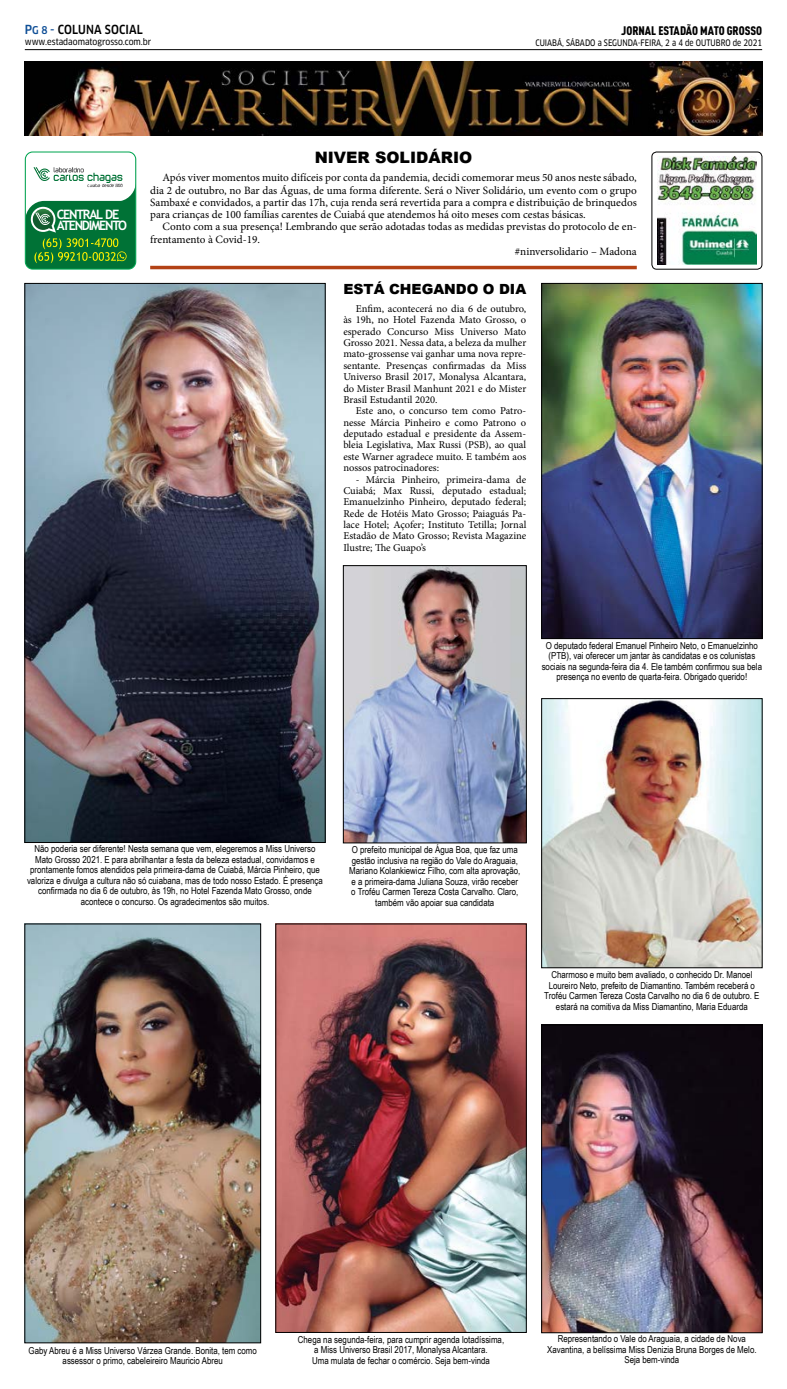
<style>
.page{position:relative;width:787px;height:1389px;background:#fff}
.page>*{position:absolute;margin:0;border:0;box-sizing:border-box;transform-origin:0 0}
.t1{font:900 15.75px "Arial";color:#000}
.t2{font:900 14px "Arial";color:#000}
.t3{font:700 13.04px/11.4px "Trebuchet MS";letter-spacing:-.1em;color:#fff}
.t4{font:12.25px "DIN Cond Black Alternate";color:#000}
.t5{font:500 condensed 12.25px "Clan OT";letter-spacing:.01em;color:#000;scale:.95 1}
.t6{font:11.2px/12.2px "Minion Pro";color:#000;text-align:justify}
.t7{font:10.5px/11.4px "Minion Pro";color:#000;text-align:justify}
.t8{font:9.62px/10.5px "Arial Narrow";color:#000;text-align:center}
.t9{font:8.75px "Clan OT Narrow News";color:#000;scale:.9 1}
.t10{font:8.75px "Clan OT Narrow News";color:#000}
.s1{color:#0e4e96}
.s2{font-size:10.5px;color:#0e4e96}
</style>
<div class="page">
<hr style="left:25px;top:49px;width:736px;height:1px;background:#000">
<img style="left:657px;top:156px;width:98px;height:109px">
<div style="left:651px;top:152px;width:110px;height:117px;border:1px solid #000;border-radius:5px"></div>
<img style="left:25px;top:62px;width:736px;height:74px">
<div style="left:25px;top:152px;width:111px;height:117px;background:#007236;border-radius:7px"></div>
<svg style="left:25px;top:152px;width:111px;height:111px"></svg>
<img style="left:27px;top:285px;width:296px;height:556px">
<div style="left:25px;top:283px;width:300px;height:560px;border:1px solid #000"></div>
<hr style="left:150px;top:266px;width:486px;height:3px;background:#b34215">
<img style="left:543px;top:285px;width:217px;height:352px">
<div style="left:541px;top:283px;width:221px;height:356px;border:1px solid #000"></div>
<img style="left:277px;top:926px;width:247px;height:405px">
<div style="left:275px;top:924px;width:251px;height:409px;border:1px solid #000"></div>
<img style="left:27px;top:926px;width:232px;height:415px">
<div style="left:25px;top:924px;width:236px;height:419px;border:1px solid #000"></div>
<img style="left:345px;top:567px;width:179px;height:274px">
<div style="left:343px;top:565px;width:183px;height:278px;border:1px solid #000"></div>
<img style="left:543px;top:1027px;width:217px;height:304px">
<div style="left:541px;top:1025px;width:221px;height:308px;border:1px solid #000"></div>
<img style="left:543px;top:700px;width:217px;height:266px">
<div style="left:541px;top:698px;width:221px;height:270px;border:1px solid #000"></div>
<p class="t5" style="left:25px;top:23px;width:126px"><span class="s1">P</span><span class="s2">G 8</span> <span class="s1">-</span> COLUNA SOCIAL</p>
<p class="t10" style="left:25px;top:37px;width:128px">www.estadaomatogrosso.com.br</p>
<p class="t4" style="left:621px;top:23px;width:142px">JORNAL ESTADÃO MATO GROSSO</p>
<p class="t9" style="left:535px;top:37px;width:253px">CUIABÁ, SÁBADO a SEGUNDA-FEIRA, 2 a 4 de OUTUBRO de 2021</p>
<h3 class="t3" style="left:57px;top:209px;width:72px">CENTRAL DE<br>ATENDIMENTO</h3>
<h1 class="t1" style="left:314px;top:146px;width:159px">NIVER SOLIDÁRIO</h1>
<p class="t6" style="left:150px;top:172px;width:488px;text-indent:12px">Após viver momentos muito difíceis por conta da pandemia, decidi comemorar meus 50 anos neste sábado, dia 2 de outubro, no Bar das Águas, de uma forma diferente. Será o Niver Solidário, um evento com o grupo Sambaxé e convidados, a partir das 17h, cuja renda será revertida para a compra e distribuição de brinquedos para crianças de 100 famílias carentes de Cuiabá que atendemos há oito meses com cestas básicas.</p>
<p class="t6" style="left:162px;top:221px;width:475px">Conto com a sua presença! Lembrando que serão adotadas todas as medidas previstas do protocolo de en-</p>
<p class="t6" style="left:150px;top:233px;width:111px">frentamento à Covid-19.</p>
<p class="t6" style="left:514px;top:245px;width:123px">#ninversolidario – Madona</p>
<h2 class="t2" style="left:343px;top:278px;width:184px">ESTÁ CHEGANDO O DIA</h2>
<p class="t7" style="left:343px;top:303px;width:184px;text-indent:12px">Enfim, acontecerá no dia 6 de outubro, às 19h, no Hotel Fazenda Mato Grosso, o esperado Concurso Miss Universo Mato Grosso 2021. Nessa data, a beleza da mulher mato-grossense vai ganhar uma nova repre&shy;sentante. Presenças confirmadas da Miss Universo Brasil 2017, Monalysa Alcantara, do Mister Brasil Manhunt 2021 e do Mister Brasil Estudantil 2020.</p>
<p class="t7" style="left:343px;top:405px;width:184px;text-indent:12px">Este ano, o concurso tem como Patro&shy;nesse Márcia Pinheiro e como Patrono o deputado estadual e presidente da Assem&shy;bleia Legislativa, Max Russi (PSB), ao qual este Warner agradece muito. E também aos nossos patrocinadores:</p>
<p class="t7" style="left:343px;top:474px;width:184px;text-indent:12px">- Márcia Pinheiro, primeira-dama de Cuiabá; Max Russi, deputado estadual; Emanuelzinho Pinheiro, deputado federal; Rede de Hotéis Mato Grosso; Paiaguás Pa&shy;lace Hotel; Açofer; Instituto Tetilla; Jornal Estadão de Mato Grosso; Revista Magazine Ilustre; The Guapo’s</p>
<p class="t8" style="left:541px;top:640px;width:222px">O deputado federal Emanuel Pinheiro Neto, o Emanuelzinho (PTB), vai oferecer um jantar às candidatas e os colunistas sociais na segunda-feira dia 4. Ele também confirmou sua bela presença no evento de quarta-feira. Obrigado querido!</p>
<p class="t8" style="left:27px;top:843px;width:297px">Não poderia ser diferente! Nesta semana que vem, elegeremos a Miss Universo Mato Grosso 2021. E para abrilhantar a festa da beleza estadual, convidamos e prontamente fomos atendidos pela primeira-dama de Cuiabá, Márcia Pinheiro, que valoriza e divulga a cultura não só cuiabana, mas de todo nosso Estado. É presença confirmada no dia 6 de outubro, às 19h, no Hotel Fazenda Mato Grosso, onde acontece o concurso. Os agradecimentos são muitos.</p>
<p class="t8" style="left:349px;top:844px;width:173px">O prefeito municipal de Água Boa, que faz uma gestão inclusiva na região do Vale do Araguaia, Mariano Kolankiewicz Filho, com alta aprovação, e a primeira-dama Juliana Souza, virão receber o Troféu Carmen Tereza Costa Carvalho. Claro, também vão apoiar sua candidata</p>
<p class="t8" style="left:544px;top:969px;width:216px">Charmoso e muito bem avaliado, o conhecido Dr. Manoel Loureiro Neto, prefeito de Diamantino. Também receberá o Troféu Carmen Tereza Costa Carvalho no dia 6 de outubro. E estará na comitiva da Miss Diamantino, Maria Eduarda</p>
<p class="t8" style="left:29px;top:1345px;width:230px">Gaby Abreu é a Miss Universo Várzea Grande. Bonita, tem como assessor o primo, cabeleireiro Mauricio Abreu</p>
<p class="t8" style="left:298px;top:1334px;width:208px">Chega na segunda-feira, para cumprir agenda lotadíssima, a Miss Universo Brasil 2017, Monalysa Alcantara.<br>Uma mulata de fechar o comércio. Seja bem-vinda</p>
<p class="t8" style="left:547px;top:1333px;width:211px">Representando o Vale do Araguaia, a cidade de Nova<br>Xavantina, a belíssima Miss Denizia Bruna Borges de Melo.<br>Seja bem-vinda</p>
</div>
